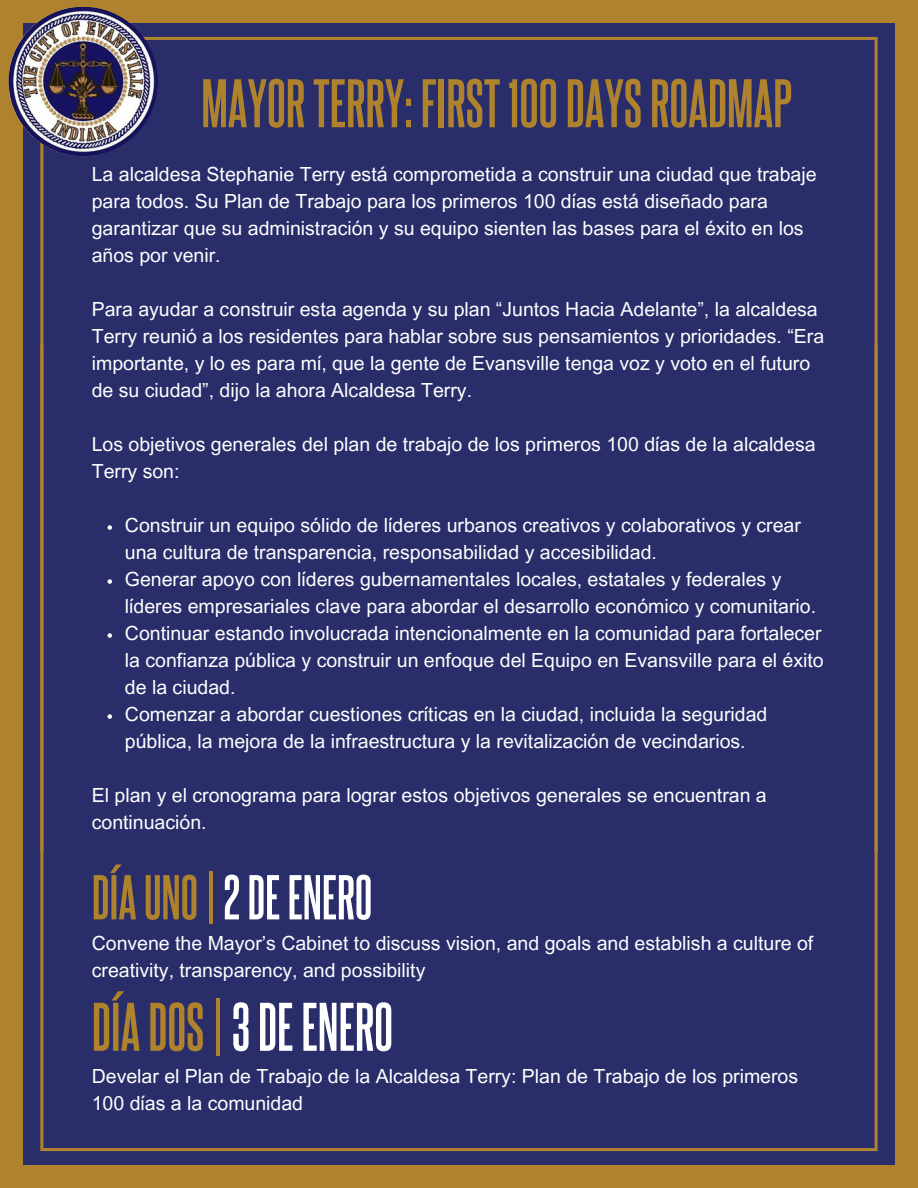
<style>
.page{position:relative;width:918px;height:1188px;background:#fff}
.page>*{position:absolute;margin:0;border:0;box-sizing:border-box;transform-origin:0 0}
.t1{font:700 58.35px "Steelfish Rg";color:#af822d}
.t2{font:700 58.35px "Steelfish Rg";color:#fff}
.t3{font:700 53.85px "Steelfish Rg";color:#fff}
.t4{font:19.5px/27px "Arial MT Pro";color:#fff}
.s1{color:#af822d}
</style>
<div class="page">
<svg style="left:6px;top:6px;width:898px;height:340px;background:#343464"></svg>
<div style="left:6px;top:346px;width:898px;height:827px;background:#292d6a"></div>
<img style="left:8px;top:7px;width:150px;height:149px;border-radius:50%">
<svg style="left:108px;top:525px;width:4px;height:5px"></svg>
<svg style="left:108px;top:579px;width:4px;height:5px"></svg>
<svg style="left:108px;top:633px;width:4px;height:5px"></svg>
<svg style="left:108px;top:714px;width:4px;height:5px"></svg>
<div style="left:0;top:0;width:6px;height:1188px;background:#af822d"></div>
<div style="left:904px;top:0;width:14px;height:1188px;background:#af822d"></div>
<div style="left:0;top:0;width:918px;height:6px;background:#af822d"></div>
<div style="left:0;top:1173px;width:918px;height:15px;background:#af822d"></div>
<p class="t1" style="left:201px;top:66px;width:592px">MAYORTERRY: FIRST100DAYSROADMAP</p>
<p class="t4" style="left:92px;top:163px;width:726px">La alcaldesa Stephanie Terry está comprometida a construir una ciudad que trabaje para todos. Su Plan de Trabajo para los primeros 100 días está diseñado para garantizar que su administración y su equipo sienten las bases para el éxito en los años por venir.</p>
<p class="t4" style="left:92px;top:298px;width:734px">Para ayudar a construir esta agenda y su plan “Juntos Hacia Adelante”, la alcaldesa Terry reunió a los residentes para hablar sobre sus pensamientos y prioridades. “Era importante, y lo es para mí, que la gente de Evansville tenga voz y voto en el futuro de su ciudad”, dijo la ahora Alcaldesa Terry.</p>
<p class="t4" style="left:92px;top:433px;width:725px">Los objetivos generales del plan de trabajo de los primeros 100 días de la alcaldesa<br>Terry son:</p>
<p class="t4" style="left:125px;top:514px;width:678px">Construir un equipo sólido de líderes urbanos creativos y colaborativos y crear una cultura de transparencia, responsabilidad y accesibilidad.</p>
<p class="t4" style="left:125px;top:568px;width:693px">Generar apoyo con líderes gubernamentales locales, estatales y federales y líderes empresariales clave para abordar el desarrollo económico y comunitario.</p>
<p class="t4" style="left:125px;top:622px;width:700px;text-align:justify">Continuar estando involucrada intencionalmente en la comunidad para fortalecer la confianza pública y construir un enfoque del Equipo en Evansville para el éxito de la ciudad.</p>
<p class="t4" style="left:125px;top:703px;width:644px">Comenzar a abordar cuestiones críticas en la ciudad, incluida la seguridad pública, la mejora de la infraestructura y la revitalización de vecindarios.</p>
<p class="t4" style="left:92px;top:784px;width:677px">El plan y el cronograma para lograr estos objetivos generales se encuentran a continuación.</p>
<p class="t3" style="left:92px;top:863px;width:282px"><span class="s1">DÍAUNO|</span>2DEENERO</p>
<p class="t4" style="left:92px;top:933px;width:723px">Convene the Mayor’s Cabinet to discuss vision, and goals and establish a culture of creativity, transparency, and possibility</p>
<p class="t2" style="left:92px;top:989px;width:303px"><span class="s1">DÍADOS|</span>3DEENERO</p>
<p class="t4" style="left:92px;top:1065px;width:708px">Develar el Plan de Trabajo de la Alcaldesa Terry: Plan de Trabajo de los primeros<br>100 días a la comunidad</p>
</div>
